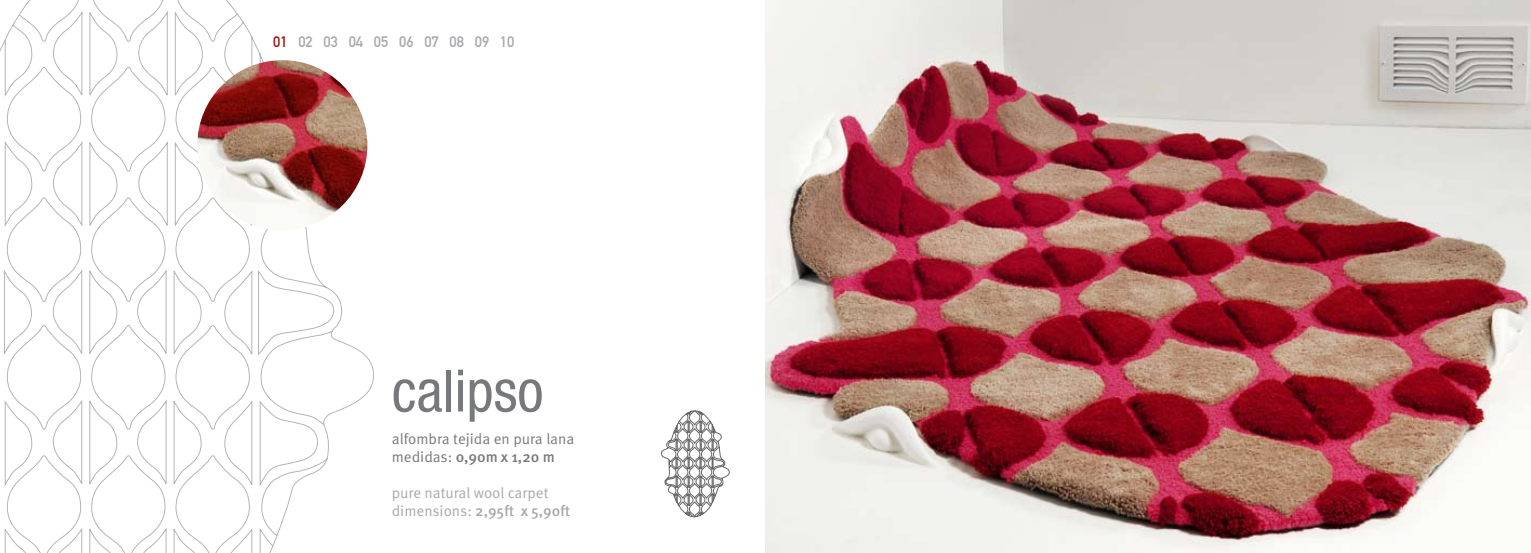
<style>
.page{position:relative;width:1531px;height:553px;background:#fff}
.page>*{position:absolute;margin:0;border:0;box-sizing:border-box;transform-origin:0 0}
.t1{font:condensed 58.5px "Helvetica Neue LT Pro";color:#77787b}
.t2{font:15px/18px "Meta Pro";color:#a7a9ac}
.t3{font:15px/18px "Meta Pro";color:#77787b}
.t4{font:15px "DIN Mittelschrift";color:#a7a9ac}
.s1{color:#9c1710}
.s2{font-weight:500}
</style>
<div class="page">
<svg style="left:0;top:0;width:374px;height:553px"></svg>
<img style="left:765px;top:0;width:766px;height:553px">
<img style="left:197px;top:60px;width:170px;height:170px;border-radius:85px">
<svg style="left:661px;top:410px;width:69px;height:107px"></svg>
<p class="t4" style="left:273px;top:33px;width:243px"><span class="s1">01</span> 02 03 04 05 06 07 08 09 10</p>
<h1 class="t1" style="left:392px;top:357px;width:153px">calipso</h1>
<p class="t3" style="left:392px;top:430px;width:184px">alfombra tejida en pura lana medidas: <span class="s2">0,90m x 1,20 m</span></p>
<p class="t2" style="left:392px;top:484px;width:180px">pure natural wool carpet dimensions: <span class="s2">2,95ft x 5,90ft</span></p>
</div>
